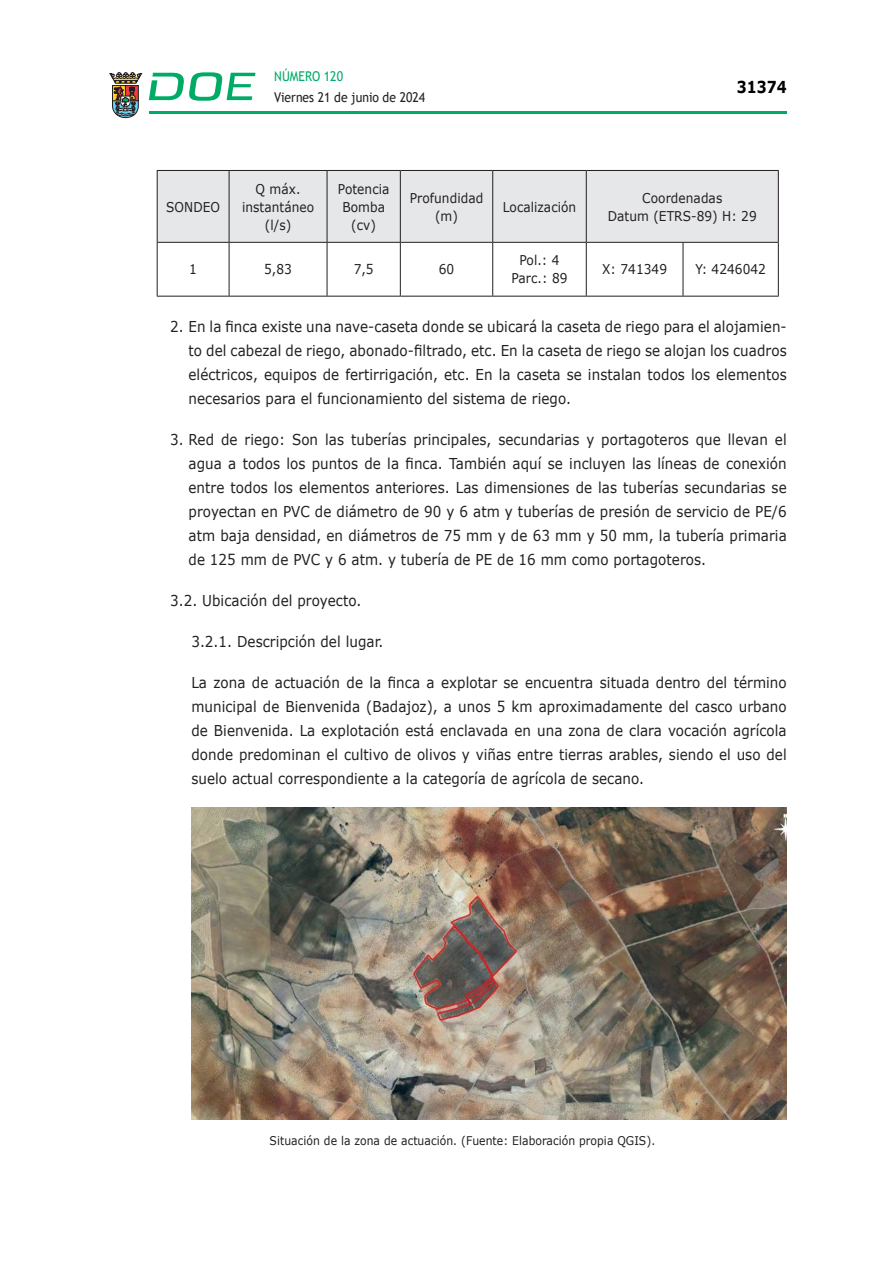
<style>
.page{position:relative;width:893px;height:1263px;background:#fff}
.page>*{position:absolute;margin:0;border:0;box-sizing:border-box;transform-origin:0 0}
.t1{font:700 16.5px "Verdana";color:#000;scale:.85 1}
.CUERPO_DE_TEXTO{font:15px/24px "Verdana";letter-spacing:.005em;color:#231f20;text-align:justify;scale:.9 1}
.TABLATITULO{font:13.5px/18px "Verdana";letter-spacing:.005em;color:#231f20;text-align:center;scale:.9 1}
.CUERPO_DE_TEXTO-2{font:13.5px/18px "Verdana";letter-spacing:.005em;color:#231f20;text-align:center;scale:.9 1}
.t2{font:13.5px "Trebuchet MS";color:#231f20;scale:.9 1}
.t3{font:13.5px "Trebuchet MS";color:#00ab67;scale:.9 1}
.CUERPO_DE_TEXTO-3{font:12px "Verdana";letter-spacing:.005em;color:#231f20;scale:.9 1}
</style>
<div class="page">
<hr style="left:149px;top:111px;width:638px;height:3px;background:#00ab66">
<svg style="left:109px;top:72px;width:33px;height:46px"></svg>
<svg style="left:149px;top:72px;width:106px;height:29px"></svg>
<div style="left:158px;top:171px;width:620px;height:71px;background:#e6e7e9"></div>
<hr style="left:157px;top:170px;width:72px;height:1px;background:#231f20">
<hr style="left:229px;top:170px;width:98px;height:1px;background:#231f20">
<hr style="left:327px;top:170px;width:73px;height:1px;background:#231f20">
<hr style="left:400px;top:170px;width:93px;height:1px;background:#231f20">
<hr style="left:493px;top:170px;width:93px;height:1px;background:#231f20">
<hr style="left:586px;top:170px;width:97px;height:1px;background:#231f20">
<hr style="left:683px;top:170px;width:96px;height:1px;background:#231f20">
<hr style="left:157px;top:242px;width:72px;height:1px;background:#231f20">
<hr style="left:229px;top:242px;width:98px;height:1px;background:#231f20">
<hr style="left:327px;top:242px;width:73px;height:1px;background:#231f20">
<hr style="left:400px;top:242px;width:93px;height:1px;background:#231f20">
<hr style="left:493px;top:242px;width:93px;height:1px;background:#231f20">
<hr style="left:586px;top:242px;width:97px;height:1px;background:#231f20">
<hr style="left:683px;top:242px;width:96px;height:1px;background:#231f20">
<hr style="left:157px;top:296px;width:72px;height:1px;background:#231f20">
<hr style="left:229px;top:296px;width:98px;height:1px;background:#231f20">
<hr style="left:327px;top:296px;width:73px;height:1px;background:#231f20">
<hr style="left:400px;top:296px;width:93px;height:1px;background:#231f20">
<hr style="left:493px;top:296px;width:93px;height:1px;background:#231f20">
<hr style="left:586px;top:296px;width:97px;height:1px;background:#231f20">
<hr style="left:683px;top:296px;width:96px;height:1px;background:#231f20">
<hr style="left:157px;top:171px;width:1px;height:71px;background:#231f20">
<hr style="left:157px;top:243px;width:1px;height:53px;background:#231f20">
<hr style="left:229px;top:171px;width:1px;height:71px;background:#231f20">
<hr style="left:327px;top:171px;width:1px;height:71px;background:#231f20">
<hr style="left:400px;top:171px;width:1px;height:71px;background:#231f20">
<hr style="left:492px;top:171px;width:1px;height:71px;background:#231f20">
<hr style="left:586px;top:171px;width:1px;height:71px;background:#231f20">
<hr style="left:778px;top:171px;width:1px;height:71px;background:#231f20">
<hr style="left:229px;top:243px;width:1px;height:53px;background:#231f20">
<hr style="left:327px;top:243px;width:1px;height:53px;background:#231f20">
<hr style="left:400px;top:243px;width:1px;height:53px;background:#231f20">
<hr style="left:492px;top:243px;width:1px;height:53px;background:#231f20">
<hr style="left:586px;top:243px;width:1px;height:53px;background:#231f20">
<hr style="left:683px;top:243px;width:1px;height:53px;background:#231f20">
<hr style="left:778px;top:243px;width:1px;height:53px;background:#231f20">
<img style="left:191px;top:808px;width:596px;height:312px">
<p class="t3" style="left:274px;top:67px;width:78px">NÚMERO 120</p>
<p class="t2" style="left:274px;top:88px;width:169px">Viernes 21 de junio de 2024</p>
<p class="TABLATITULO" style="left:166px;top:197px;width:61px">SONDEO</p>
<p class="TABLATITULO" style="left:242px;top:179px;width:82px">Q máx. instantáneo (l/s)</p>
<p class="TABLATITULO" style="left:338px;top:179px;width:59px">Potencia<br>Bomba (cv)</p>
<p class="TABLATITULO" style="left:410px;top:188px;width:83px">Profundidad (m)</p>
<p class="TABLATITULO" style="left:503px;top:197px;width:83px">Localización</p>
<p class="t1" style="left:737px;top:75px;width:60px">31374</p>
<p class="TABLATITULO" style="left:642px;top:188px;width:90px">Coordenadas</p>
<p class="TABLATITULO" style="left:608px;top:206px;width:167px">Datum (ETRS-89) H: 29</p>
<p class="CUERPO_DE_TEXTO-2" style="left:189px;top:260px;width:10px">1</p>
<p class="CUERPO_DE_TEXTO-2" style="left:264px;top:260px;width:32px">5,83</p>
<p class="CUERPO_DE_TEXTO-2" style="left:354px;top:260px;width:24px">7,5</p>
<p class="CUERPO_DE_TEXTO-2" style="left:439px;top:260px;width:19px">60</p>
<p class="CUERPO_DE_TEXTO-2" style="left:511px;top:251px;width:64px">Pol.: 4<br>Parc.: 89</p>
<p class="CUERPO_DE_TEXTO-2" style="left:602px;top:260px;width:74px">X: 741349</p>
<p class="CUERPO_DE_TEXTO-2" style="left:695px;top:260px;width:80px">Y: 4246042</p>
<p class="CUERPO_DE_TEXTO" style="left:189px;top:314px;width:666px;text-indent:-18px">2. En la finca existe una nave-caseta donde se ubicará la caseta de riego para el alojamien&shy;to del cabezal de riego, abonado-filtrado, etc. En la caseta de riego se alojan los cuadros eléctricos, equipos de fertirrigación, etc. En la caseta se instalan todos los elementos necesarios para el funcionamiento del sistema de riego.</p>
<p class="CUERPO_DE_TEXTO" style="left:189px;top:427px;width:666px;text-indent:-18px">3. Red de riego: Son las tuberías principales, secundarias y portagoteros que llevan el agua a todos los puntos de la finca. También aquí se incluyen las líneas de conexión entre todos los elementos anteriores. Las dimensiones de las tuberías secundarias se proyectan en PVC de diámetro de 90 y 6 atm y tuberías de presión de servicio de PE/6 atm baja densidad, en diámetros de 75 mm y de 63 mm y 50 mm, la tubería primaria de 125 mm de PVC y 6 atm. y tubería de PE de 16 mm como portagoteros.</p>
<p class="CUERPO_DE_TEXTO" style="left:170px;top:588px;width:214px">3.2. Ubicación del proyecto.</p>
<p class="CUERPO_DE_TEXTO" style="left:191px;top:629px;width:215px">3.2.1. Descripción del lugar.</p>
<p class="CUERPO_DE_TEXTO" style="left:191px;top:670px;width:663px">La zona de actuación de la finca a explotar se encuentra situada dentro del término municipal de Bienvenida (Badajoz), a unos 5 km aproximadamente del casco urbano de Bienvenida. La explotación está enclavada en una zona de clara vocación agrícola donde predominan el cultivo de olivos y viñas entre tierras arables, siendo el uso del suelo actual correspondiente a la categoría de agrícola de secano.</p>
<p class="CUERPO_DE_TEXTO-3" style="left:270px;top:1132px;width:430px">Situación de la zona de actuación. (Fuente: Elaboración propia QGIS).</p>
</div>
